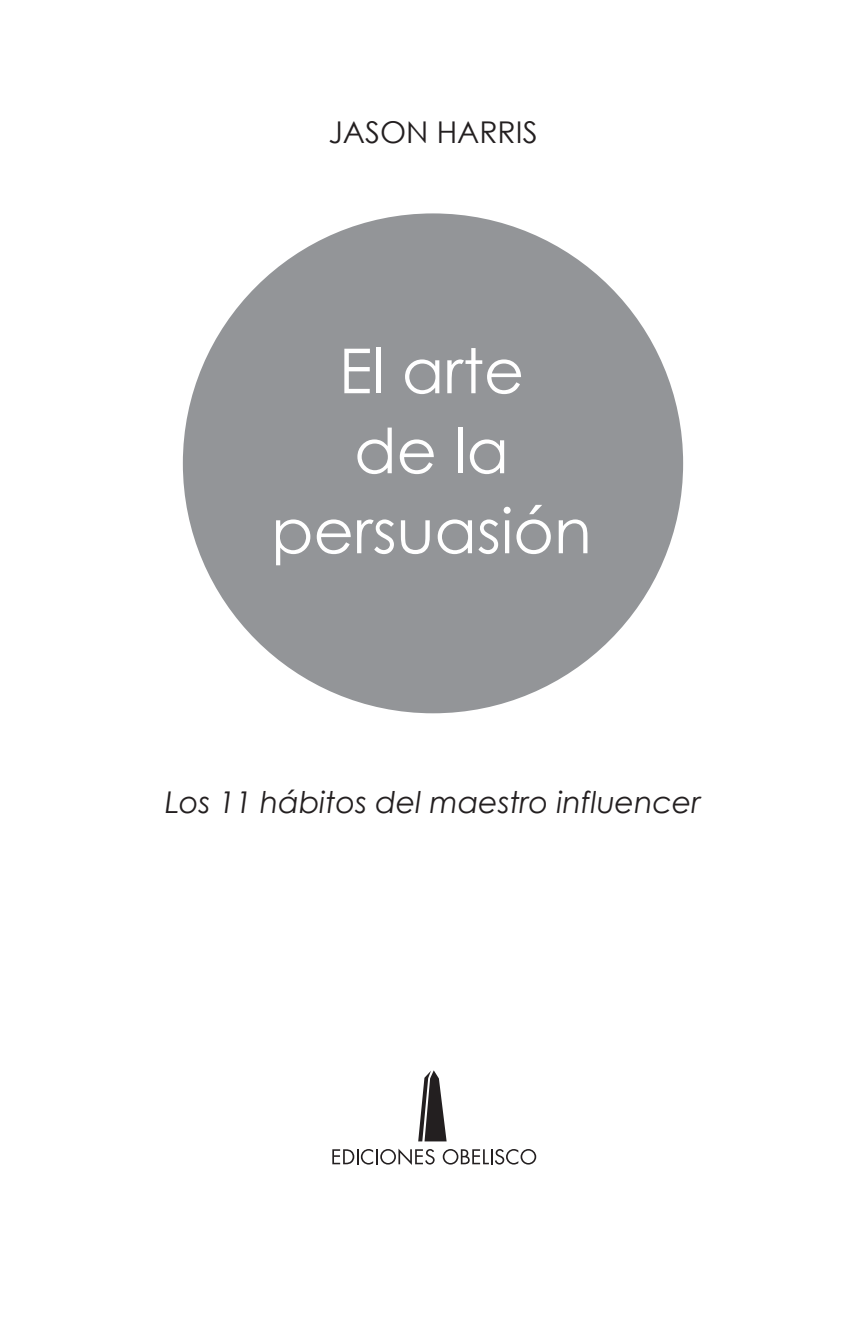
<style>
.page{position:relative;width:866px;height:1319px;background:#fff}
.page>*{position:absolute;margin:0;border:0;box-sizing:border-box;transform-origin:0 0}
.t1{font:62px/80px "Century Gothic";color:#fff;text-align:center}
.t2{font:italic 30px "Century Gothic";color:#231f20}
.t3{font:30px "Century Gothic";color:#231f20}
</style>
<div class="page">
<div style="left:183px;top:213px;width:499px;height:500px;background:#939598;border-radius:50%"></div>
<svg style="left:418px;top:1070px;width:28px;height:71px"></svg>
<svg style="left:332px;top:1148px;width:102px;height:17px"></svg>
<svg style="left:442px;top:1149px;width:94px;height:15px"></svg>
<p class="t3" style="left:328px;top:114px;width:211px">JASON HARRIS</p>
<h1 class="t1" style="left:271px;top:330px;width:322px">El arte<br>de la persuasión</h1>
<p class="t2" style="left:165px;top:784px;width:537px">Los 11 hábitos del maestro influencer</p>
</div>
